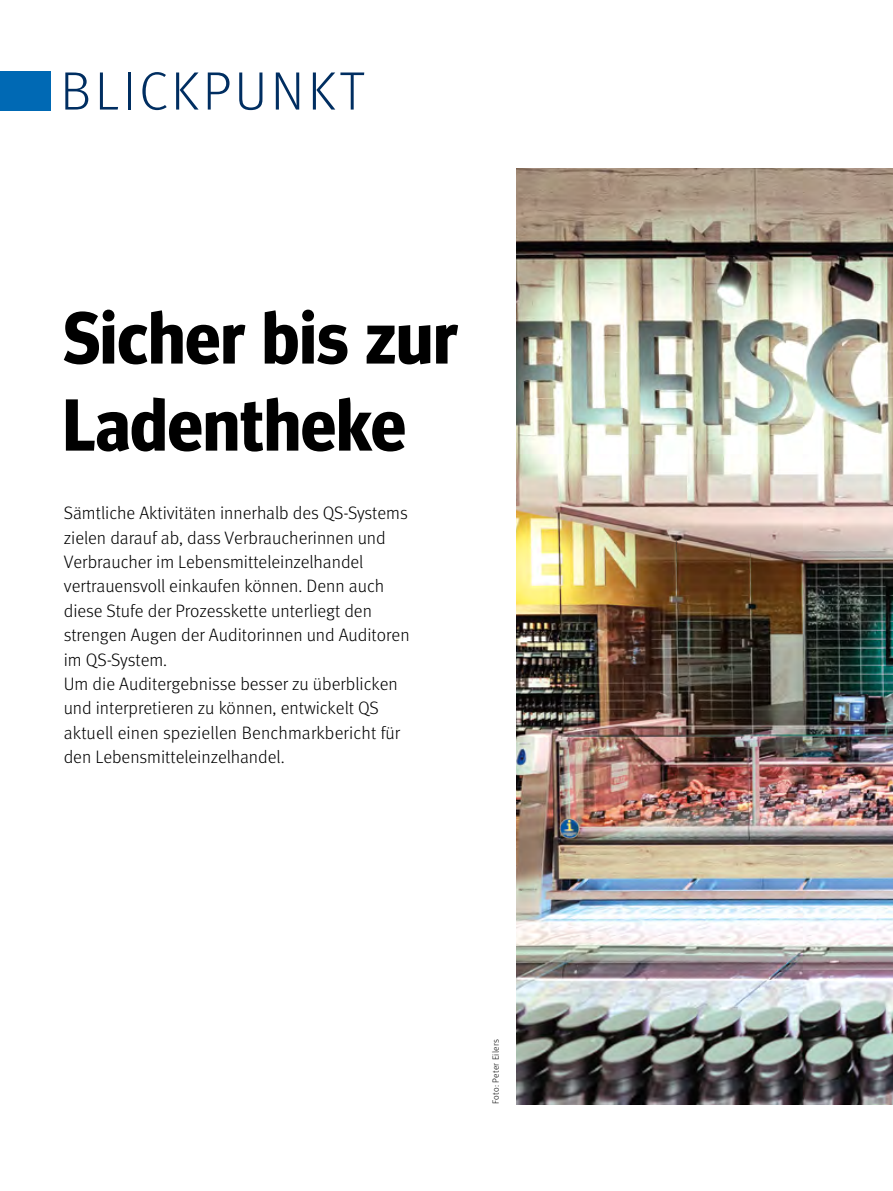
<style>
.page{position:relative;width:893px;height:1191px;background:#fff}
.page>*{position:absolute;margin:0;border:0;box-sizing:border-box;transform-origin:0 0}
.t1{font:700 73.5px/87px "Meta Headline Pro";letter-spacing:.005em;color:#000}
.t2{font:300 54px "Meta Pro";letter-spacing:.07em;color:#002e61}
.t3{font:300 18px/24.3px "Meta Pro";color:#000}
.t4{font:300 9px "Meta Pro";letter-spacing:.03em;color:#000}
</style>
<div class="page">
<img style="left:517px;top:168px;width:376px;height:936px">
<div style="left:0;top:71px;width:50px;height:39px;background:#0069b4"></div>
<h2 class="t2" style="left:60px;top:52px;width:305px">BLICKPUNKT</h2>
<h1 class="t1" style="left:63px;top:290px;width:397px">Sicher bis zur<br>Ladentheke</h1>
<p class="t3" style="left:64px;top:500px;width:347px">Sämtliche Aktivitäten innerhalb des QS-Systems zielen darauf ab, dass Verbraucherinnen und Verbraucher im Lebensmitteleinzelhandel vertrauensvoll einkaufen können. Denn auch diese Stufe der Prozesskette unterliegt den strengen Augen der Auditorinnen und Auditoren im QS-System.<br>Um die Auditergebnisse besser zu überblicken und interpretieren zu können, entwickelt QS aktuell einen speziellen Benchmarkbericht für den Lebensmitteleinzelhandel.</p>
<p class="t4" style="left:489px;top:1104px;width:66px;rotate:-90deg">Foto: Peter Eilers</p>
</div>
